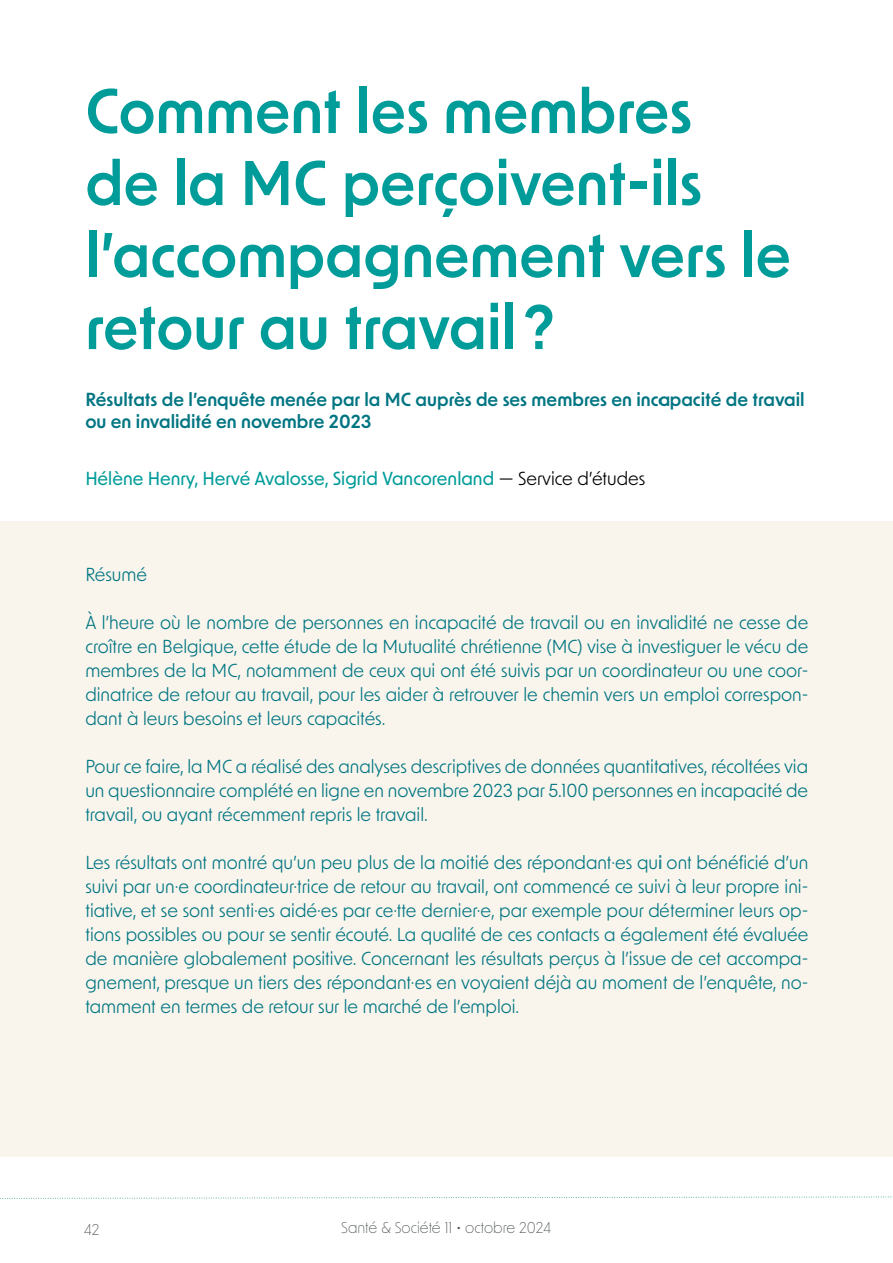
<style>
.page{position:relative;width:893px;height:1263px;background:#fff}
.page>*{position:absolute;margin:0;border:0;box-sizing:border-box;transform-origin:0 0}
.t1{font:600 60px/72px "New Order";color:#009c99}
.t2{font:18px/24px "New Order";color:#007582;text-align:justify}
.t3{font:600 18px/21.6px "New Order";color:#007582}
.t4{font:500 18px "New Order";color:#009c99}
.t5{font:300 15px "New Order";color:#53575a}
.t6{font:300 15px "New Order";color:#575756}
.s1{font-weight:400;color:#000}
</style>
<div class="page">
<svg style="left:0;top:1196px;width:893px;height:3px"></svg>
<div style="left:0;top:521px;width:893px;height:636px;background:#f9f5ec"></div>
<h1 class="t1" style="left:85px;top:73px;width:707px">Comment les membres<br>de la MC perçoivent-ils l’accompagnement vers le retour au travail?</h1>
<p class="t3" style="left:85px;top:388px;width:721px">Résultats de l’enquête menée par la MC auprès de ses membres en incapacité de travail ou en invalidité en novembre 2023</p>
<p class="t4" style="left:85px;top:466px;width:561px">Hélène Henry, Hervé Avalosse, Sigrid Vancorenland <span class="s1">— Service d’études</span></p>
<p class="t2" style="left:85px;top:561px;width:63px">Résumé</p>
<p class="t2" style="left:85px;top:609px;width:724px">À l’heure où le nombre de personnes en incapacité de travail ou en invalidité ne cesse de croître en Belgique, cette étude de la Mutualité chrétienne (MC) vise à investiguer le vécu de membres de la MC, notamment de ceux qui ont été suivis par un coordinateur ou une coor&shy;dinatrice de retour au travail, pour les aider à retrouver le chemin vers un emploi correspon&shy;dant à leurs besoins et leurs capacités.</p>
<p class="t2" style="left:85px;top:753px;width:724px">Pour ce faire, la MC a réalisé des analyses descriptives de données quantitatives, récoltées via un questionnaire complété en ligne en novembre 2023 par 5.100 personnes en incapacité de travail, ou ayant récemment repris le travail.</p>
<p class="t2" style="left:85px;top:849px;width:724px">Les résultats ont montré qu’un peu plus de la moitié des répondant·es qui ont bénéficié d’un suivi par un·e coordinateur·trice de retour au travail, ont commencé ce suivi à leur propre ini&shy;tiative, et se sont senti·es aidé·es par ce·tte dernier·e, par exemple pour déterminer leurs op&shy;tions possibles ou pour se sentir écouté. La qualité de ces contacts a également été évaluée de manière globalement positive. Concernant les résultats perçus à l’issue de cet accompa&shy;gnement, presque un tiers des répondant·es en voyaient déjà au moment de l’enquête, no&shy;tamment en termes de retour sur le marché de l’emploi.</p>
<p class="t6" style="left:84px;top:1220px;width:17px">42</p>
<p class="t5" style="left:341px;top:1218px;width:211px">Santé &amp; Société 11 • octobre 2024</p>
</div>
